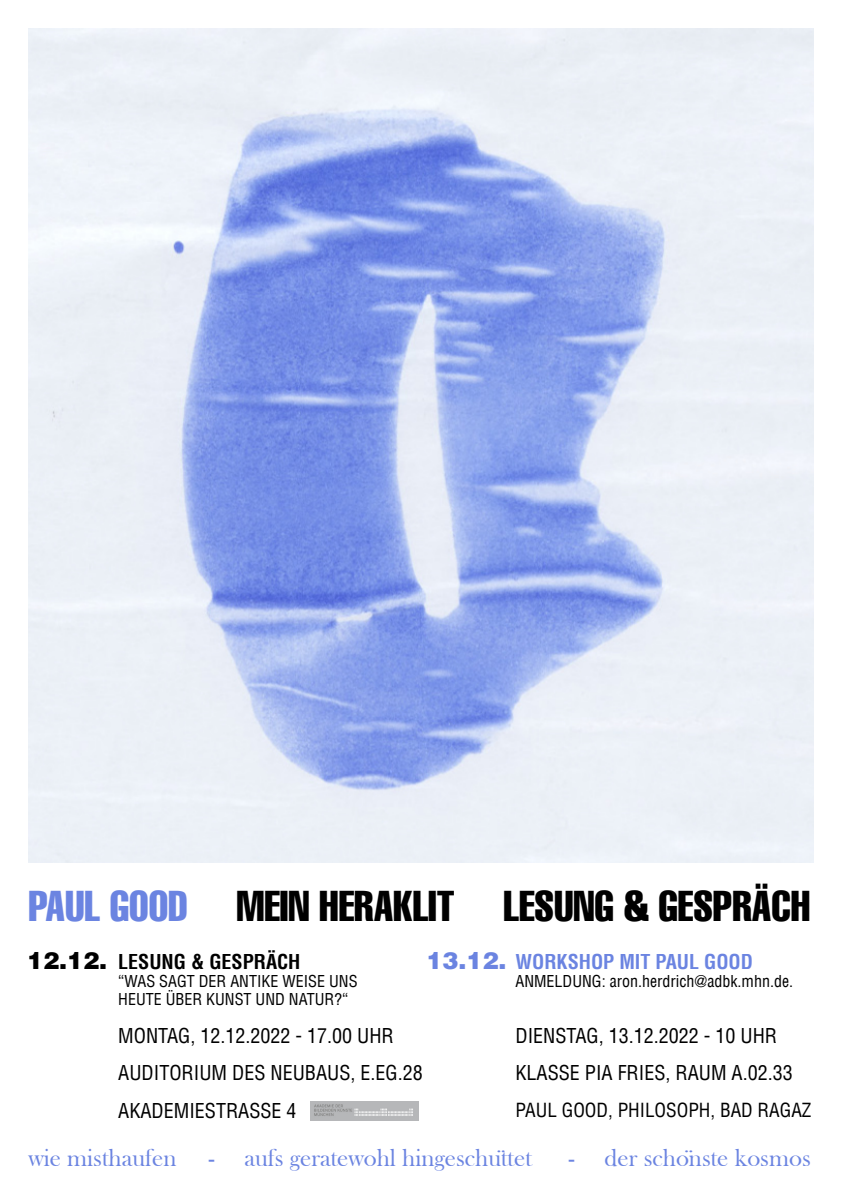
<style>
.page{position:relative;width:842px;height:1191px;background:#fff}
.page>*{position:absolute;margin:0;border:0;box-sizing:border-box;transform-origin:0 0}
.t1{font:extra-condensed 42px "Helvetica LT";color:#000}
.t2{font:25px "Bask Old Face";color:#6b84e1}
.t3{font:900 24px "Helvetica LT";color:#000}
.t4{font:900 24px "Helvetica LT";color:#6b84e1}
.t5{font:condensed 20px/37.5px "Helvetica LT";color:#000}
.t6{font:700 condensed 20px "Helvetica LT";color:#6b84e1}
.t7{font:700 condensed 20px "Helvetica LT";color:#000}
.t8{font:condensed 19px "Helvetica LT";color:#000}
.t9{font:condensed 16px/18px "Helvetica LT";color:#000}
.s1{color:#6b84e1}
.s2{font-family:"Times New Roman"}
</style>
<div class="page">
<img style="left:28px;top:28px;width:786px;height:834px">
<img style="left:310px;top:1101px;width:109px;height:19px">
<h1 class="t1" style="left:28px;top:889px;width:783px"><span class="s1">PAUL GOOD</span> MEIN HERAKLIT LESUNG &amp; GESPRÄCH</h1>
<p class="t7" style="left:118px;top:954px;width:184px">LESUNG &amp; GESPRÄCH</p>
<p class="t9" style="left:118px;top:973px;width:241px">“WAS SAGT DER ANTIKE WEISE UNS<br>HEUTE ÜBER KUNST UND NATUR?“</p>
<p class="t5" style="left:118px;top:1018px;width:306px">MONTAG, 12.12.2022 - 17.00 UHR<br>AUDITORIUM DES NEUBAUS, E.EG.28<br>AKADEMIESTRASSE 4</p>
<p class="t3" style="left:27px;top:951px;width:82px">12.12.</p>
<p class="t4" style="left:426px;top:951px;width:82px">13.12.</p>
<p class="t6" style="left:515px;top:954px;width:239px">WORKSHOP MIT PAUL GOOD</p>
<p class="t9" style="left:515px;top:973px;width:279px">ANMELDUNG: aron.herdrich@adbk.mhn.de.</p>
<p class="t5" style="left:515px;top:1018px;width:279px">DIENSTAG, 13.12.2022 - 10 UHR<br>KLASSE PIA FRIES, RAUM A.02.33</p>
<p class="t8" style="left:515px;top:1102px;width:297px">PAUL GOOD, PHILOSOPH, BAD RAGAZ</p>
<p class="t2" style="left:28px;top:1148px;width:150px">wie misthaufen</p>
<p class="t2" style="left:208px;top:1148px;width:325px">- aufs geratewohl hingeschu<span class="s2">̈</span>ttet</p>
<p class="t2" style="left:568px;top:1148px;width:244px">- der scho<span class="s2">̈</span>nste kosmos</p>
</div>
